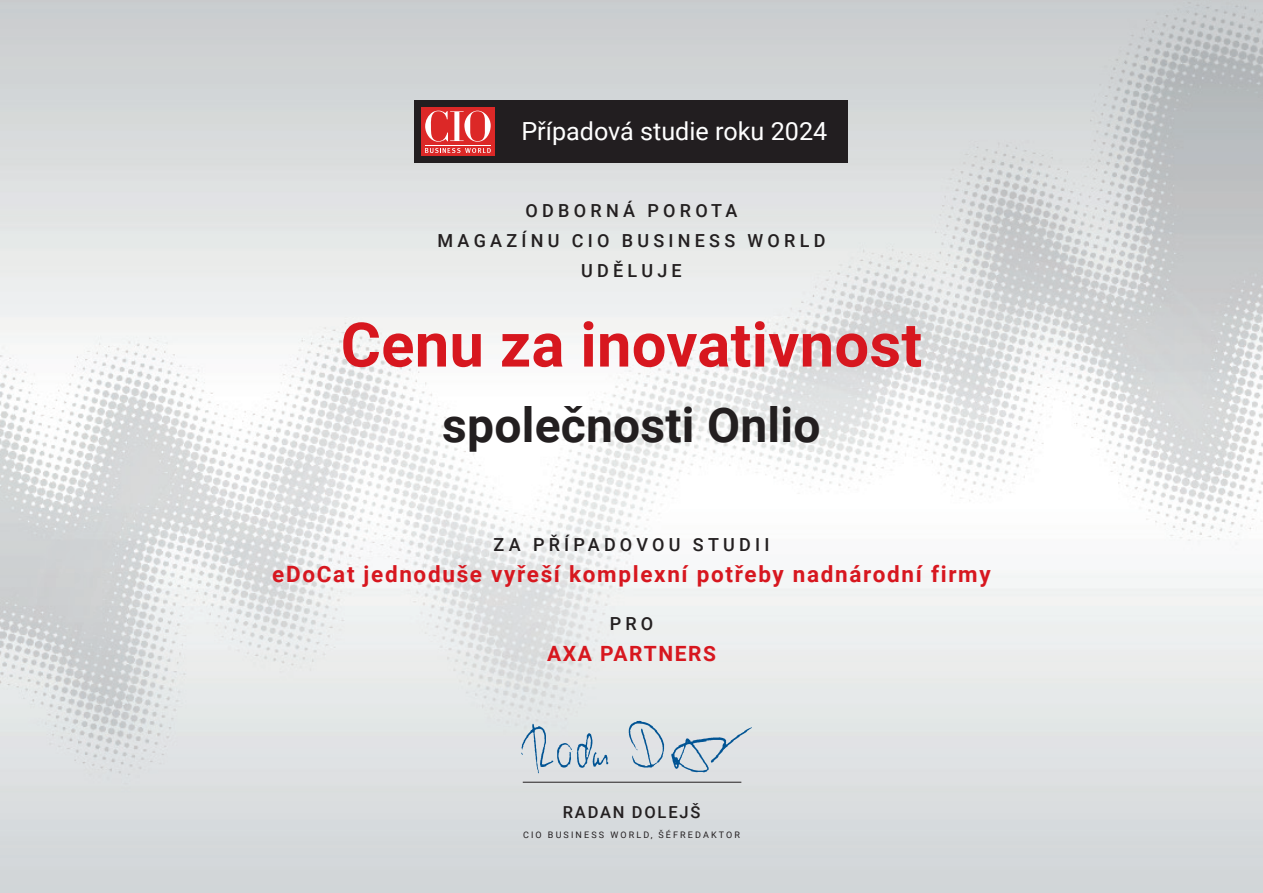
<style>
.page{position:relative;width:1263px;height:893px;background:#fff}
.page>*{position:absolute;margin:0;border:0;box-sizing:border-box;transform-origin:0 0}
.t1{font:700 61.5px "Roboto";letter-spacing:.005em;color:#d7171f}
.t2{font:700 48px "Roboto";letter-spacing:.005em;color:#231f20}
.t3{font:24.9px "Roboto";color:#fff}
.t4{font:700 22.5px "Roboto";letter-spacing:.075em;color:#d7171f}
.t5{font:700 21px "Roboto";letter-spacing:.075em;color:#d7171f}
.t6{font:500 18px/30px "Roboto";letter-spacing:.235em;color:#231f20;text-align:center}
.t7{font:500 16.5px "Roboto";letter-spacing:.11em;color:#231f20}
.t8{font:9px "Roboto";letter-spacing:.235em;color:#231f20}
</style>
<div class="page">
<img style="left:0;top:0;width:1263px;height:893px">
<div style="left:415px;top:100px;width:433px;height:63px;background:#221e20"></div>
<div style="left:421px;top:107px;width:73px;height:48px;background:#dc2827"></div>
<svg style="left:425px;top:111px;width:66px;height:31px"></svg>
<svg style="left:425px;top:148px;width:66px;height:5px"></svg>
<hr style="left:425px;top:145px;width:66px;height:1px;background:#fff">
<hr style="left:523px;top:782px;width:218px;height:1px;background:#231f20">
<img style="left:508px;top:708px;width:247px;height:73px">
<h3 class="t3" style="left:521px;top:114px;width:307px">Případová studie roku 2024</h3>
<p class="t6" style="left:437px;top:194px;width:389px">ODBORNÁ POROTA<br>MAGAZÍNU CIO BUSINESS WORLD<br>UDĚLUJE</p>
<h1 class="t1" style="left:341px;top:302px;width:583px">Cenu za inovativnost</h1>
<h2 class="t2" style="left:442px;top:391px;width:380px">společnosti Onlio</h2>
<p class="t6" style="left:494px;top:529px;width:277px">ZA PŘÍPADOVOU STUDII</p>
<p class="t4" style="left:272px;top:558px;width:720px">eDoCat jednoduše vyřeší komplexní potřeby nadnárodní firmy</p>
<p class="t6" style="left:610px;top:607px;width:45px">PRO</p>
<p class="t5" style="left:547px;top:639px;width:170px">AXA PARTNERS</p>
<p class="t7" style="left:563px;top:801px;width:139px">RADAN DOLEJŠ</p>
<p class="t8" style="left:523px;top:828px;width:218px">CIO BUSINESS WORLD, ŠÉFREDAKTOR</p>
</div>
